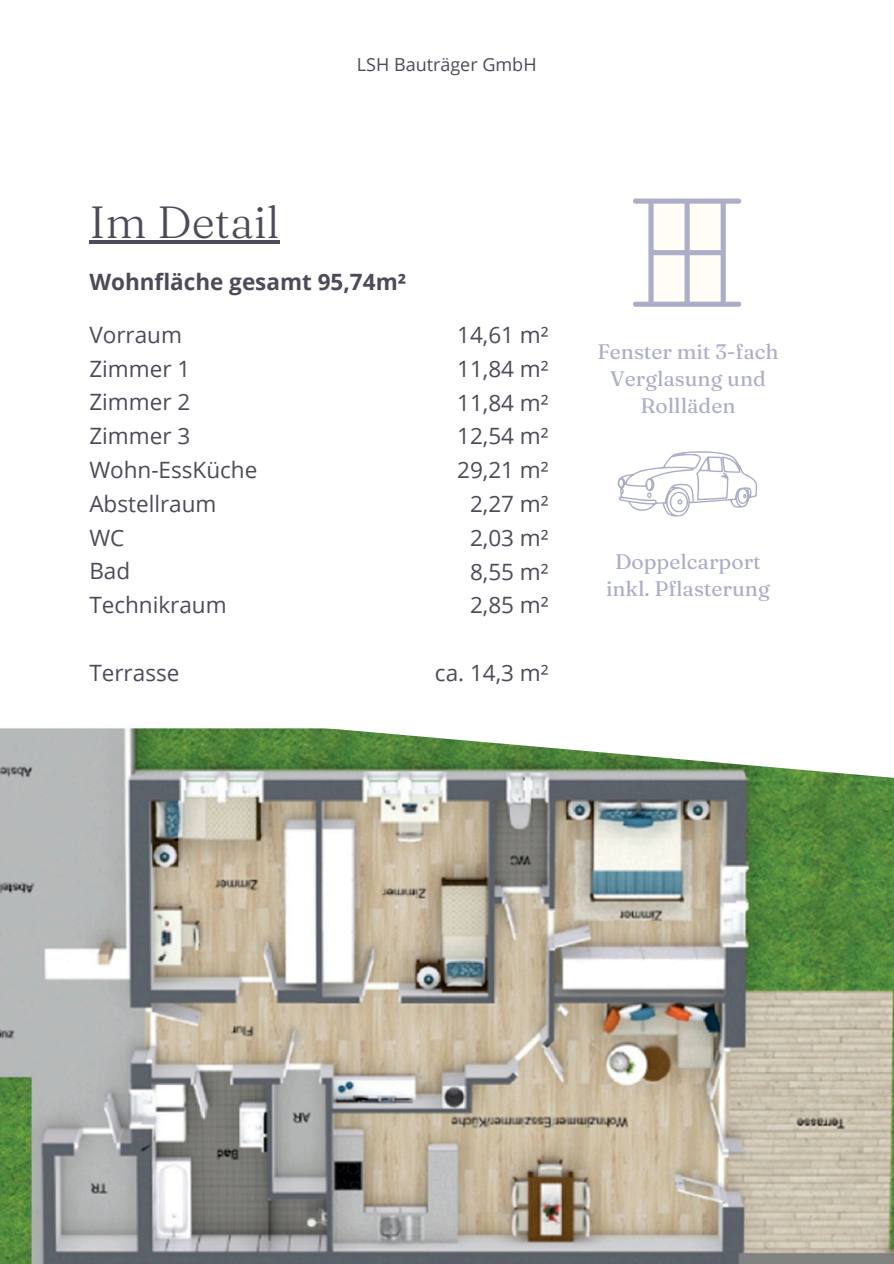
<style>
.page{position:relative;width:894px;height:1264px;background:#fff}
.page>*{position:absolute;margin:0;border:0;box-sizing:border-box;transform-origin:0 0}
.t1{font:300 45px "Fraunces 9 pt";color:#4b4c58}
.t2{font:22.5px/33.8px "Open Sans";color:#4b4c58;text-align:center}
.t3{font:700 22.5px "Open Sans";color:#4b4c58}
.t4{font:21px/27px "Fraunces 9 pt";color:#acaec8;text-align:center}
.t5{font:18px "Open Sans";color:#4b4c58}
</style>
<div class="page">
<img style="left:0;top:728px;width:893px;height:535px">
<svg style="left:633px;top:198px;width:107px;height:108px"></svg>
<svg style="left:617px;top:451px;width:140px;height:66px"></svg>
<hr style="left:89px;top:240px;width:190px;height:4px;background:#4b4c58">
<h3 class="t5" style="left:357px;top:51px;width:181px">LSH Bauträger GmbH</h3>
<h3 class="t1" style="left:89px;top:194px;width:192px">Im Detail</h3>
<h1 class="t3" style="left:89px;top:266px;width:318px">Wohnfläche gesamt 95,74m²</h1>
<h3 class="t2" style="left:89px;top:317px;width:169px;text-align:left">Vorraum<br>Zimmer 1<br>Zimmer 2<br>Zimmer 3<br>Wohn-EssKüche<br>Abstellraum<br>WC<br>Bad<br>Technikraum</h3>
<p class="t2" style="left:89px;top:655px;width:92px">Terrasse</p>
<h2 class="t2" style="left:457px;top:317px;width:93px">14,61 m²<br>11,84 m²<br>11,84 m²<br>12,54 m²<br>29,21 m²<br>2,27 m²<br>2,03 m²<br>8,55 m²<br>2,85 m²</h2>
<h3 class="t2" style="left:435px;top:655px;width:115px">ca. 14,3 m²</h3>
<p class="t4" style="left:597px;top:337px;width:183px">Fenster mit 3-fach<br>Verglasung und<br>Rollläden</p>
<h3 class="t4" style="left:606px;top:547px;width:165px">Doppelcarport inkl. Pflasterung</h3>
</div>
